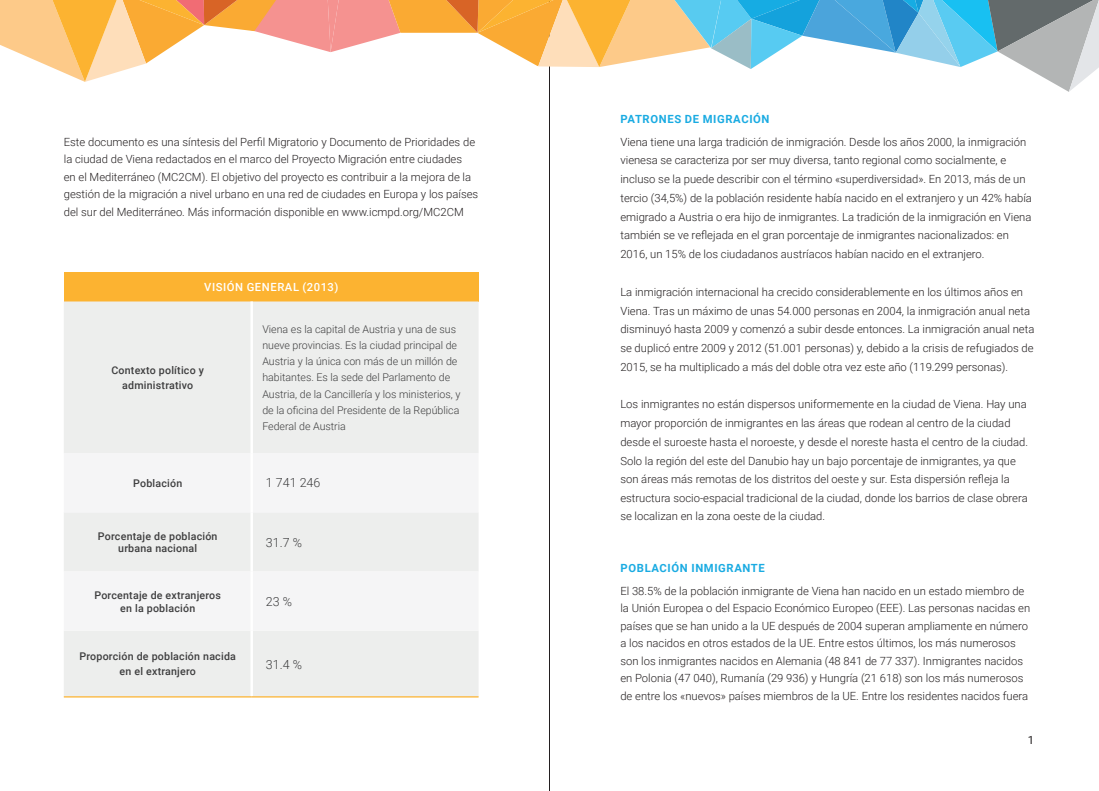
<style>
.page{position:relative;width:1099px;height:791px;background:#fff}
.page>*{position:absolute;margin:0;border:0;box-sizing:border-box;transform-origin:0 0}
.t1{font:300 12.5px "Roboto";color:#3e3e3f}
.t2{font:300 11.25px/18.8px "Roboto";color:#231f20}
.t3{font:700 11.25px "Roboto";letter-spacing:.055em;color:#1aabe2}
.t4{font:500 11.25px "Roboto";letter-spacing:.05em;color:#fff}
.t5{font:11.25px "Roboto";color:#231f20}
.t6{font:300 10.62px/16.2px "Roboto";color:#3e3e3f}
.t7{font:500 10.62px/15px "Roboto";letter-spacing:.02em;color:#3e3e3f;text-align:center}
</style>
<div class="page">
<div style="left:64px;top:272px;width:414px;height:29px;background:#fcb331"></div>
<div style="left:64px;top:301px;width:414px;height:395px;background:#edeeed"></div>
<div style="left:64px;top:453px;width:414px;height:59px;background:#f5f5f6"></div>
<div style="left:64px;top:571px;width:414px;height:59px;background:#f5f5f6"></div>
<hr style="left:250px;top:301px;width:3px;height:152px;background:#fff">
<hr style="left:250px;top:453px;width:3px;height:59px;background:#fff">
<hr style="left:250px;top:512px;width:3px;height:59px;background:#fff">
<hr style="left:250px;top:571px;width:3px;height:59px;background:#fff">
<hr style="left:250px;top:630px;width:3px;height:66px;background:#fff">
<hr style="left:64px;top:696px;width:188px;height:1px;background:#fcb330">
<hr style="left:252px;top:696px;width:226px;height:1px;background:#fcb330">
<hr style="left:549px;top:0;width:1px;height:790px;background:#231f20">
<svg style="left:0;top:0;width:1098px;height:92px"></svg>
<p class="t2" style="left:64px;top:132px;width:416px;line-height:17.5px">Este documento es una síntesis del Perfil Migratorio y Documento de Prioridades de la ciudad de Viena redactados en el marco del Proyecto Migración entre ciudades<br>en el Mediterráneo (MC2CM). El objetivo del proyecto es contribuir a la mejora de la gestión de la migración a nivel urbano en una red de ciudades en Europa y los países del sur del Mediterráneo. Más información disponible en www.icmpd.org/MC2CM</p>
<p class="t4" style="left:204px;top:279px;width:136px">VISIÓN GENERAL (2013)</p>
<p class="t7" style="left:111px;top:362px;width:94px">Contexto político y administrativo</p>
<p class="t6" style="left:262px;top:320px;width:199px">Viena es la capital de Austria y una de sus nueve provincias. Es la ciudad principal de Austria y la única con más de un millón de habitantes. Es la sede del Parlamento de Austria, de la Cancillería y los ministerios, y de la oficina del Presidente de la República Federal de Austria</p>
<p class="t7" style="left:133px;top:475px;width:51px">Población</p>
<p class="t1" style="left:266px;top:474px;width:56px">1 741 246</p>
<p class="t7" style="left:98px;top:528px;width:121px;line-height:12.8px">Porcentaje de población urbana nacional</p>
<p class="t1" style="left:266px;top:533px;width:38px">31.7 %</p>
<p class="t7" style="left:94px;top:588px;width:128px;line-height:12.8px">Porcentaje de extranjeros en la población</p>
<p class="t1" style="left:266px;top:592px;width:28px">23 %</p>
<p class="t7" style="left:79px;top:648px;width:158px">Proporción de población nacida en el extranjero</p>
<p class="t1" style="left:266px;top:655px;width:38px">31.4 %</p>
<p class="t3" style="left:620px;top:111px;width:150px">PATRONES DE MIGRACIÓN</p>
<p class="t2" style="left:620px;top:132px;width:413px">Viena tiene una larga tradición de inmigración. Desde los años 2000, la inmigración vienesa se caracteriza por ser muy diversa, tanto regional como socialmente, e incluso se la puede describir con el término «superdiversidad». En 2013, más de un tercio (34,5%) de la población residente había nacido en el extranjero y un 42% había emigrado a Austria o era hijo de inmigrantes. La tradición de la inmigración en Viena también se ve reflejada en el gran porcentaje de inmigrantes nacionalizados: en 2016, un 15% de los ciudadanos austríacos habían nacido en el extranjero.</p>
<p class="t2" style="left:620px;top:282px;width:415px">La inmigración internacional ha crecido considerablemente en los últimos años en Viena. Tras un máximo de unas 54.000 personas en 2004, la inmigración anual neta disminuyó hasta 2009 y comenzó a subir desde entonces. La inmigración anual neta se duplicó entre 2009 y 2012 (51.001 personas) y, debido a la crisis de refugiados de 2015, se ha multiplicado a más del doble otra vez este año (119.299 personas).</p>
<p class="t2" style="left:620px;top:394px;width:409px">Los inmigrantes no están dispersos uniformemente en la ciudad de Viena. Hay una mayor proporción de inmigrantes en las áreas que rodean al centro de la ciudad desde el suroeste hasta el noroeste, y desde el noreste hasta el centro de la ciudad.<br>Solo la región del este del Danubio hay un bajo porcentaje de inmigrantes, ya que son áreas más remotas de los distritos del oeste y sur. Esta dispersión refleja la estructura socio-espacial tradicional de la ciudad, donde los barrios de clase obrera</p>
<p class="t2" style="left:620px;top:505px;width:206px">se localizan en la zona oeste de la ciudad.</p>
<p class="t3" style="left:620px;top:560px;width:146px">POBLACIÓN INMIGRANTE</p>
<p class="t2" style="left:620px;top:581px;width:411px;line-height:17.5px">El 38.5% de la población inmigrante de Viena han nacido en un estado miembro de la Unión Europea o del Espacio Económico Europeo (EEE). Las personas nacidas en países que se han unido a la UE después de 2004 superan ampliamente en número a los nacidos en otros estados de la UE. Entre estos últimos, los más numerosos son los inmigrantes nacidos en Alemania (48 841 de 77 337). Inmigrantes nacidos en Polonia (47 040), Rumanía (29 936) y Hungría (21 618) son los más numerosos de entre los «nuevos» países miembros de la UE. Entre los residentes nacidos fuera</p>
<p class="t5" style="left:1027px;top:732px;width:8px">1</p>
</div>
